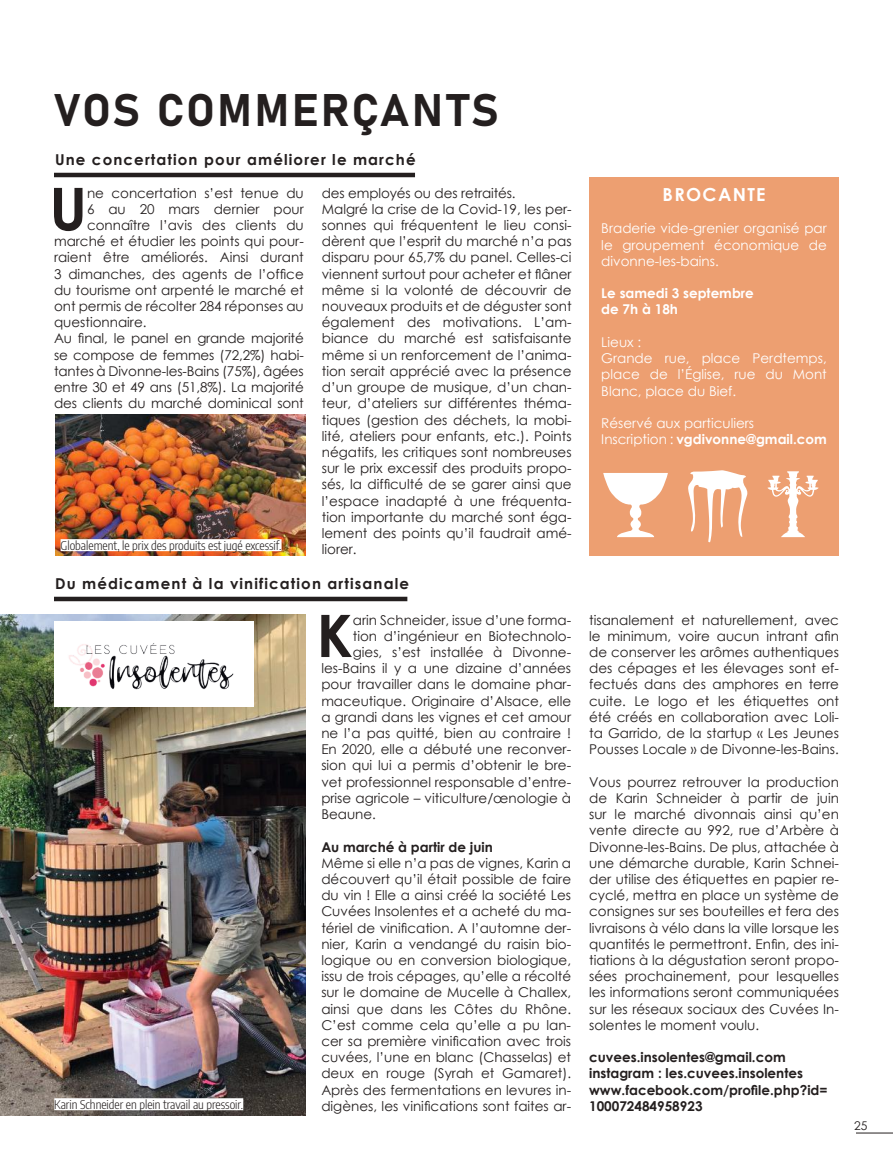
<style>
.page{position:relative;width:893px;height:1170px;background:#fff}
.page>*{position:absolute;margin:0;border:0;box-sizing:border-box;transform-origin:0 0}
.t1{font:700 58.65px "Century Gothic";color:#241f1f}
.t2{font:45px "Bahnschrift";letter-spacing:.045em;color:#241f1f}
.t3{font:700 18px "Century Gothic";letter-spacing:.075em;color:#fff}
.t4{font:700 15px "Century Gothic";letter-spacing:.075em;color:#241f1f}
.t5{font:13.5px/16.2px "Century Gothic";color:#241f1f;text-align:justify}
.t6{font:13.5px/16.2px "Century Gothic";color:#fff}
.t7{font:700 13.5px/16.2px "Century Gothic";color:#241f1f}
.t8{font:700 13.5px/16.2px "Century Gothic";color:#fff}
.t9{font:300 12px "Encode Sans Condensed";color:#241f1f}
.t10{font:12px "Century Gothic";color:#241f1f}
.s1{font-weight:700}
</style>
<div class="page">
<hr style="left:856px;top:1132px;width:37px;height:1px;background:#241f1f">
<div style="left:589px;top:177px;width:250px;height:378px;background:#ed9f71"></div>
<div style="left:54px;top:596px;width:353px;height:5px;background:#241f1f"></div>
<hr style="left:54px;top:173px;width:361px;height:4px;background:#241f1f">
<img style="left:0;top:614px;width:305px;height:501px">
<img style="left:55px;top:415px;width:250px;height:140px">
<div style="left:54px;top:1098px;width:189px;height:12px;background:#fff"></div>
<div style="left:61px;top:539px;width:221px;height:12px;background:#fff"></div>
<img style="left:54px;top:621px;width:199px;height:86px">
<svg style="left:603px;top:473px;width:65px;height:64px"></svg>
<svg style="left:688px;top:470px;width:60px;height:72px"></svg>
<svg style="left:767px;top:471px;width:51px;height:66px"></svg>
<h2 class="t2" style="left:54px;top:76px;width:446px">VOS COMMERÇANTS</h2>
<p class="t4" style="left:55px;top:148px;width:362px">Une concertation pour améliorer le marché</p>
<h1 class="t1" style="left:49px;top:164px;width:39px">U</h1>
<p class="t5" style="left:87px;top:184px;width:218px">ne concertation s’est tenue du</p>
<p class="t5" style="left:87px;top:201px;width:218px">6 au 20 mars dernier pour</p>
<p class="t5" style="left:87px;top:217px;width:218px">connaître l’avis des clients du</p>
<p class="t5" style="left:54px;top:233px;width:251px">marché et étudier les points qui pour-</p>
<p class="t5" style="left:54px;top:249px;width:251px">raient être améliorés. Ainsi durant</p>
<p class="t5" style="left:54px;top:265px;width:251px">3 dimanches, des agents de l’office</p>
<p class="t5" style="left:54px;top:282px;width:251px">du tourisme ont arpenté le marché et</p>
<p class="t5" style="left:54px;top:298px;width:251px">ont permis de récolter 284 réponses au</p>
<p class="t5" style="left:54px;top:314px;width:94px">questionnaire.</p>
<p class="t5" style="left:54px;top:330px;width:251px">Au final, le panel en grande majorité</p>
<p class="t5" style="left:54px;top:346px;width:251px">se compose de femmes (72,2%) habi-</p>
<p class="t5" style="left:54px;top:363px;width:251px">tantes à Divonne-les-Bains (75%), âgées</p>
<p class="t5" style="left:54px;top:379px;width:251px">entre 30 et 49 ans (51,8%). La majorité</p>
<p class="t5" style="left:54px;top:395px;width:251px">des clients du marché dominical sont</p>
<p class="t9" style="left:61px;top:537px;width:222px">Globalement, le prix des produits est jugé excessif.</p>
<p class="t5" style="left:322px;top:184px;width:251px;text-align:left">des employés ou des retraités.<br>Malgré la crise de la Covid-19, les per&shy;sonnes qui fréquentent le lieu consi&shy;dèrent que l’esprit du marché n’a pas disparu pour 65,7% du panel. Celles-ci viennent surtout pour acheter et flâner même si la volonté de découvrir de nouveaux produits et de déguster sont également des motivations. L’am&shy;biance du marché est satisfaisante même si un renforcement de l’anima&shy;tion serait apprécié avec la présence d’un groupe de musique, d’un chan&shy;teur, d’ateliers sur différentes théma&shy;tiques (gestion des déchets, la mobi&shy;lité, ateliers pour enfants, etc.). Points négatifs, les critiques sont nombreuses sur le prix excessif des produits propo&shy;sés, la difficulté de se garer ainsi que l’espace inadapté à une fréquenta&shy;tion importante du marché sont éga&shy;lement des points qu’il faudrait amé&shy;liorer.</p>
<h3 class="t3" style="left:662px;top:181px;width:105px">BROCANTE</h3>
<p class="t6" style="left:601px;top:220px;width:227px;text-align:justify">Braderie vide-grenier organisé par le groupement économique de divonne-les-bains.</p>
<p class="t8" style="left:601px;top:284px;width:154px">Le samedi 3 septembre de 7h à 18h</p>
<p class="t6" style="left:601px;top:333px;width:227px">Lieux :<br>Grande rue, place Perdtemps, place de l’Église, rue du Mont<br>Blanc, place du Bief.</p>
<p class="t6" style="left:601px;top:414px;width:227px">Réservé aux particuliers<br>Inscription : <span class="s1">vgdivonne@gmail.com</span></p>
<p class="t4" style="left:55px;top:572px;width:355px">Du médicament à la vinification artisanale</p>
<p class="t9" style="left:54px;top:1095px;width:190px">Karin Schneider en plein travail au pressoir.</p>
<h1 class="t1" style="left:316px;top:591px;width:38px">K</h1>
<p class="t5" style="left:353px;top:611px;width:220px">arin Schneider, issue d’une forma-</p>
<p class="t5" style="left:353px;top:627px;width:220px">tion d’ingénieur en Biotechnolo-</p>
<p class="t5" style="left:353px;top:643px;width:220px">gies, s’est installée à Divonne-</p>
<p class="t5" style="left:321px;top:660px;width:251px">les-Bains il y a une dizaine d’années</p>
<p class="t5" style="left:321px;top:676px;width:251px">pour travailler dans le domaine phar-</p>
<p class="t5" style="left:321px;top:692px;width:251px">maceutique. Originaire d’Alsace, elle</p>
<p class="t5" style="left:321px;top:708px;width:251px">a grandi dans les vignes et cet amour</p>
<p class="t5" style="left:321px;top:724px;width:251px">ne l’a pas quitté, bien au contraire !</p>
<p class="t5" style="left:321px;top:741px;width:251px">En 2020, elle a débuté une reconver-</p>
<p class="t5" style="left:321px;top:757px;width:251px">sion qui lui a permis d’obtenir le bre-</p>
<p class="t5" style="left:321px;top:773px;width:251px">vet professionnel responsable d’entre-</p>
<p class="t5" style="left:321px;top:789px;width:251px">prise agricole – viticulture/œnologie à</p>
<p class="t5" style="left:321px;top:805px;width:56px">Beaune.</p>
<p class="t7" style="left:321px;top:837px;width:173px">Au marché à partir de juin</p>
<p class="t5" style="left:321px;top:854px;width:251px">Même si elle n’a pas de vignes, Karin a découvert qu’il était possible de faire du vin ! Elle a ainsi créé la société Les Cuvées Insolentes et a acheté du ma&shy;tériel de vinification. A l’automne der&shy;nier, Karin a vendangé du raisin bio&shy;logique ou en conversion biologique, issu de trois cépages, qu’elle a récolté sur le domaine de Mucelle à Challex, ainsi que dans les Côtes du Rhône.<br>C’est comme cela qu’elle a pu lan&shy;cer sa première vinification avec trois cuvées, l’une en blanc (Chasselas) et deux en rouge (Syrah et Gamaret).<br>Après des fermentations en levures in&shy;digènes, les vinifications sont faites ar-</p>
<p class="t5" style="left:589px;top:611px;width:251px">tisanalement et naturellement, avec le minimum, voire aucun intrant afin de conserver les arômes authentiques des cépages et les élevages sont ef&shy;fectués dans des amphores en terre cuite. Le logo et les étiquettes ont été créés en collaboration avec Loli&shy;ta Garrido, de la startup « Les Jeunes Pousses Locale » de Divonne-les-Bains.</p>
<p class="t5" style="left:589px;top:773px;width:251px">Vous pourrez retrouver la production de Karin Schneider à partir de juin sur le marché divonnais ainsi qu’en vente directe au 992, rue d’Arbère à Divonne-les-Bains. De plus, attachée à une démarche durable, Karin Schnei&shy;der utilise des étiquettes en papier re&shy;cyclé, mettra en place un système de consignes sur ses bouteilles et fera des livraisons à vélo dans la ville lorsque les quantités le permettront. Enfin, des ini&shy;tiations à la dégustation seront propo&shy;sées prochainement, pour lesquelles les informations seront communiquées sur les réseaux sociaux des Cuvées In&shy;solentes le moment voulu.</p>
<p class="t7" style="left:589px;top:1048px;width:240px">cuvees.insolentes@gmail.com instagram : les.cuvees.insolentes www.facebook.com/profile.php?id=<br>100072484958923</p>
<p class="t10" style="left:854px;top:1116px;width:15px">25</p>
</div>
